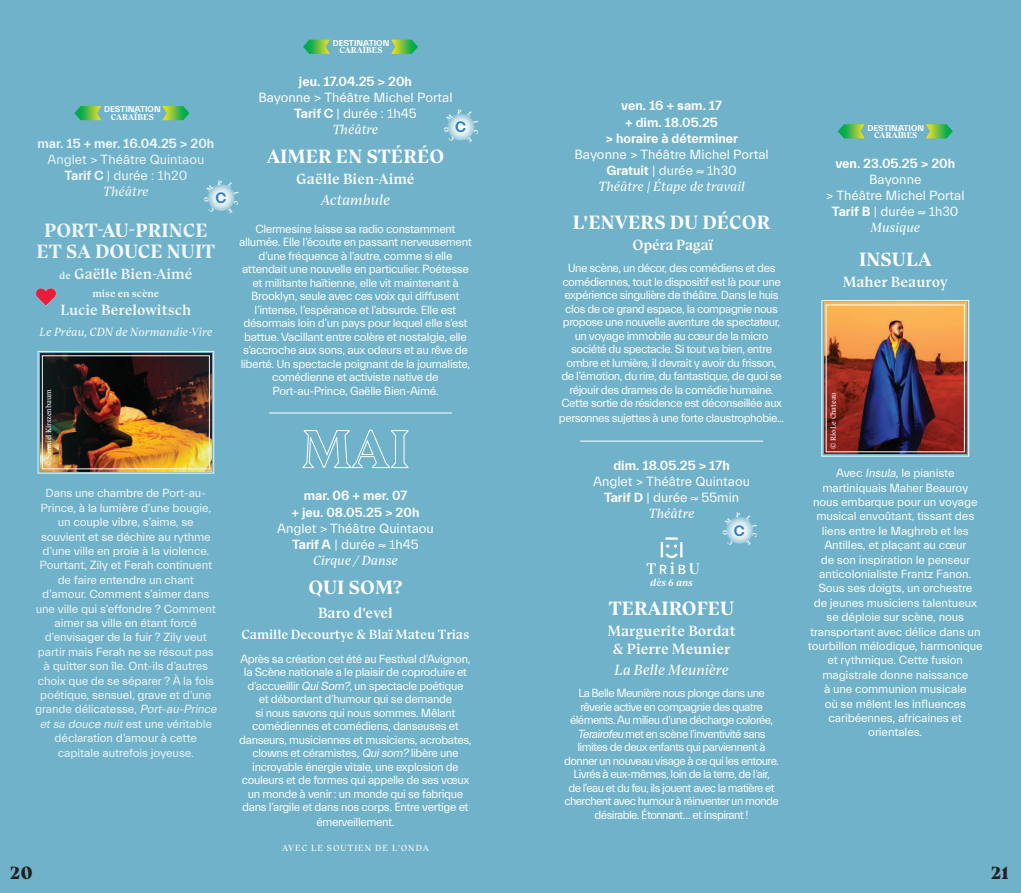
<style>
.page{position:relative;width:1021px;height:893px;background:#fff}
.page>*{position:absolute;margin:0;border:0;box-sizing:border-box;transform-origin:0 0}
.t1{font:700 19.5px/21px "TRY Bluu Suuperstar";color:#fff;text-align:center}
.t2{font:900 18px "TRY Bluu Suuperstar";color:#231f20}
.t3{font:700 15.3px "Everett";color:#277dc1}
.t4{font:500 15px/18px "TRY Bluu Suuperstar";color:#fff;text-align:center}
.t5{font:italic 15px "TRY Bluu Suuperstar";color:#fff}
.t6{font:500 15px "TRY Bluu Suuperstar";letter-spacing:-.02em;color:#fff}
.t7{font:13.5px/16.2px "Everett";color:#fff;text-align:center}
.t8{font:700 13.5px/16.2px "Everett";color:#fff;text-align:center}
.t9{font:italic 13.5px "TRY Bluu Suuperstar";color:#fff}
.t10{font:500 13.5px "TRY Bluu Suuperstar";letter-spacing:-.01em;color:#fff}
.t11{font:12px/13.6px "Everett";letter-spacing:-.03em;color:#fff;text-align:center}
.t12{font:12px/14.4px "Everett";letter-spacing:-.01em;color:#fff;text-align:center}
.t13{font:12px/13.5px "Everett";letter-spacing:-.05em;color:#fff;text-align:center}
.t14{font:italic 12px "TRY Bluu Suuperstar";color:#fff}
.t15{font:500 10.5px "TRY Bluu Suuperstar";color:#fff}
.t16{font:italic 500 10.5px "TRY Bluu Suuperstar";color:#fff}
.t17{font:9px "TRY Bluu Suuperstar";letter-spacing:.11em;color:#fff}
.t18{font:700 8.7px "Everett";color:#fff}
.t19{font:700 8.7px "TRY Bluu Suuperstar";color:#fff}
.t20{font:7.5px "TRY Bluu Suuperstar";letter-spacing:-.02em;color:#fff}
.s1{font-weight:700}
.s2{font-size:10.5px}
.s3{font-style:italic}
</style>
<div class="page">
<div style="left:0;top:0;width:1020px;height:893px;background:#6fb2c9"></div>
<hr style="left:580px;top:441px;width:183px;height:1px;background:#fff">
<svg style="left:646px;top:537px;width:53px;height:37px"></svg>
<img style="left:821px;top:300px;width:148px;height:157px">
<svg style="left:302px;top:429px;width:107px;height:39px"></svg>
<img style="left:37px;top:351px;width:177px;height:123px">
<div style="left:42px;top:355px;width:168px;height:114px;border:1px solid #fff"></div>
<svg style="left:162px;top:106px;width:27px;height:14px"></svg>
<svg style="left:74px;top:106px;width:27px;height:14px"></svg>
<svg style="left:926px;top:124px;width:26px;height:14px"></svg>
<svg style="left:838px;top:124px;width:26px;height:14px"></svg>
<hr style="left:269px;top:413px;width:183px;height:1px;background:#fff">
<svg style="left:447px;top:113px;width:27px;height:27px"></svg>
<svg style="left:391px;top:40px;width:27px;height:14px"></svg>
<svg style="left:303px;top:40px;width:27px;height:14px"></svg>
<svg style="left:725px;top:517px;width:28px;height:27px"></svg>
<img style="left:35px;top:288px;width:22px;height:18px">
<svg style="left:207px;top:184px;width:28px;height:27px"></svg>
<svg style="left:447px;top:127px;width:7px;height:11px"></svg>
<svg style="left:448px;top:113px;width:13px;height:8px"></svg>
<svg style="left:467px;top:115px;width:7px;height:8px"></svg>
<svg style="left:467px;top:129px;width:7px;height:10px"></svg>
<svg style="left:725px;top:530px;width:8px;height:12px"></svg>
<svg style="left:727px;top:517px;width:13px;height:7px"></svg>
<svg style="left:746px;top:519px;width:7px;height:8px"></svg>
<svg style="left:745px;top:533px;width:8px;height:9px"></svg>
<p class="t18" style="left:104px;top:105px;width:58px">DESTINATION</p>
<p class="t19" style="left:111px;top:112px;width:45px">CARAÏBES</p>
<p class="t8" style="left:37px;top:135px;width:178px">mar. 15 + mer. 16.04.25 &gt; 20h</p>
<p class="t7" style="left:47px;top:151px;width:158px">Anglet &gt; Théâtre Quintaou<br><span class="s1">Tarif C</span> | durée : 1h20</p>
<p class="t9" style="left:103px;top:183px;width:47px">Théâtre</p>
<h1 class="t1" style="left:36px;top:220px;width:180px">PORT-AU-PRINCE<br>ET SA DOUCE NUIT</h1>
<p class="t4" style="left:59px;top:264px;width:135px"><span class="s2">de</span> Gaëlle Bien-Aimé</p>
<p class="t15" style="left:92px;top:287px;width:68px">mise en scène</p>
<p class="t4" style="left:60px;top:300px;width:132px">Lucie Berelowitsch</p>
<p class="t14" style="left:39px;top:324px;width:174px">Le Préau, CDN de Normandie-Vire</p>
<p class="t3" style="left:215px;top:189px;width:12px">C</p>
<p class="t20" style="left:44px;top:466px;width:78px;rotate:-90deg">© Samuel Kirszenbaum</p>
<p class="t12" style="left:35px;top:486px;width:185px">Dans une chambre de Port-au-<br>Prince, à la lumière d’une bougie, un couple vibre, s’aime, se<br>souvient et se déchire au rythme d’une ville en proie à la violence.<br>Pourtant, Zily et Ferah continuent de faire entendre un chant d’amour. Comment s’aimer dans une ville qui s’effondre ? Comment aimer sa ville en étant forcé d’envisager de la fuir ? Zily veut partir mais Ferah ne se résout pas à quitter son île. Ont-ils d’autres choix que de se séparer ? À la fois poétique, sensuel, grave et d’une grande délicatesse, <span class="s3">Port-au-Prince etsa douce nuit</span>est une véritable déclaration d’amour à cette capitale autrefois joyeuse.</p>
<p class="t18" style="left:333px;top:38px;width:58px">DESTINATION</p>
<p class="t19" style="left:339px;top:45px;width:45px">CARAÏBES</p>
<p class="t8" style="left:299px;top:73px;width:114px">jeu. 17.04.25 &gt; 20h</p>
<p class="t7" style="left:258px;top:89px;width:196px">Bayonne &gt; Théâtre Michel Portal<br><span class="s1">Tarif C</span> | durée : 1h45</p>
<p class="t9" style="left:333px;top:122px;width:47px">Théâtre</p>
<h1 class="t1" style="left:267px;top:146px;width:179px">AIMER EN STÉRÉO</h1>
<p class="t4" style="left:296px;top:170px;width:120px">Gaëlle Bien-Aimé</p>
<p class="t5" style="left:321px;top:191px;width:71px">Actambule</p>
<p class="t11" style="left:239px;top:222px;width:234px">Clermesine laisse sa radio constamment allumée. Elle l’écoute en passant nerveusement d’une fréquence à l’autre, comme si elle attendait une nouvelle en particulier. Poétesse et militante haïtienne, elle vit maintenant à Brooklyn, seule avec ces voix qui diffusent l’intense, l’espérance et l’absurde. Elle est désormais loin d’un pays pour lequel elle s’est battue. Vacillant entre colère et nostalgie, elle s’accroche aux sons, aux odeurs et au rêve de liberté. Un spectacle poignant de la journaliste, comédienne et activiste native de Port-au-Prince, Gaëlle Bien-Aimé.</p>
<p class="t3" style="left:455px;top:119px;width:12px">C</p>
<p class="t8" style="left:291px;top:488px;width:129px">mar. 06 + mer. 07<br>+ jeu. 08.05.25 &gt; 20h</p>
<p class="t7" style="left:277px;top:520px;width:158px">Anglet &gt; Théâtre Quintaou<br><span class="s1">Tarif A</span> | durée ≈ 1h45</p>
<p class="t9" style="left:313px;top:552px;width:86px">Cirque / Danse</p>
<h1 class="t1" style="left:308px;top:577px;width:95px">QUI SOM?</h1>
<p class="t4" style="left:318px;top:604px;width:76px">Baro d'evel</p>
<p class="t10" style="left:241px;top:626px;width:229px">Camille Decourtye &amp; Blaï Mateu Trias</p>
<p class="t11" style="left:239px;top:652px;width:234px">Après sa création cet été au Festival d’Avignon, la Scène nationale a le plaisir de coproduire et d’accueillir <span class="s3">QuiSom?</span>, un spectacle poétique<br>et débordant d’humour qui se demande<br>si nous savons qui nous sommes. Mêlant comédiennes et comédiens, danseuses et danseurs, musiciennes et musiciens, acrobates, clowns et céramistes, <span class="s3">Quisom?</span> libère une incroyable énergie vitale, une explosion de couleurs et de formes qui appelle de ses vœux un monde à venir : un monde qui se fabrique dans l’argile et dans nos corps. Entre vertige et émerveillement.</p>
<p class="t17" style="left:282px;top:842px;width:148px">AVEC LE SOUTIEN DE L'ONDA</p>
<p class="t8" style="left:605px;top:98px;width:134px">ven. 16 + sam. 17<br>+ dim. 18.05.25<br>&gt; horaire à déterminer</p>
<p class="t7" style="left:574px;top:147px;width:196px">Bayonne &gt; Théâtre Michel Portal<br><span class="s1">Gratuit</span> | durée ≈ 1h30</p>
<p class="t9" style="left:598px;top:179px;width:148px">Théâtre | Étape de travail</p>
<h1 class="t1" style="left:573px;top:212px;width:199px">L'ENVERS DU DÉCOR</h1>
<p class="t6" style="left:632px;top:236px;width:82px">Opéra Pagaï</p>
<p class="t11" style="left:559px;top:262px;width:227px">Une scène, un décor, des comédiens et des comédiennes, tout le dispositif est là pour une expérience singulière de théâtre. Dans le huis clos de ce grand espace, la compagnie nous propose une nouvelle aventure de spectateur, un voyage immobile au cœur de la micro société du spectacle. Si tout va bien, entre ombre et lumière, il devrait y avoir du frisson, de l’émotion, du rire, du fantastique, de quoi se réjouir des drames de la comédie humaine.<br>Cette sortie de résidence est déconseillée aux personnes sujettes à une forte claustrophobie...</p>
<p class="t8" style="left:613px;top:457px;width:118px">dim. 18.05.25 &gt; 17h</p>
<p class="t7" style="left:593px;top:473px;width:158px">Anglet &gt; Théâtre Quintaou<br><span class="s1">Tarif D</span> | durée ≈ 55min</p>
<p class="t9" style="left:649px;top:506px;width:47px">Théâtre</p>
<p class="t3" style="left:734px;top:522px;width:12px">C</p>
<p class="t16" style="left:650px;top:576px;width:44px">dès 6 ans</p>
<h1 class="t1" style="left:608px;top:598px;width:127px">TERAIROFEU</h1>
<p class="t4" style="left:607px;top:622px;width:130px">Marguerite Bordat &amp; Pierre Meunier</p>
<p class="t5" style="left:614px;top:661px;width:116px">La Belle Meunière</p>
<p class="t13" style="left:564px;top:687px;width:216px">La Belle Meunière nous plonge dans une rêverie active en compagnie des quatre éléments. Au milieu d’une décharge colorée, <span class="s3">Terairofeu</span> met en scène l’inventivité sans limites de deux enfants qui parviennent à donner un nouveau visage à ce qui les entoure.<br>Livrés à eux-mêmes, loin de la terre, de l’air,<br>de l’eau et du feu, ils jouent avec la matière et cherchent avec humour à réinventer un monde désirable. Étonnant… et inspirant !</p>
<p class="t18" style="left:867px;top:123px;width:58px">DESTINATION</p>
<p class="t19" style="left:874px;top:130px;width:45px">CARAÏBES</p>
<p class="t8" style="left:835px;top:155px;width:121px">ven. 23.05.25 &gt; 20h</p>
<p class="t7" style="left:826px;top:171px;width:140px">Bayonne<br>&gt; Théâtre Michel Portal<br><span class="s1">Tarif B</span> | durée ≈ 1h30</p>
<p class="t9" style="left:870px;top:220px;width:51px">Musique</p>
<h1 class="t1" style="left:859px;top:249px;width:74px">INSULA</h1>
<p class="t4" style="left:842px;top:273px;width:107px">Maher Beauroy</p>
<p class="t20" style="left:828px;top:449px;width:58px;rotate:-90deg">© Rio Le Chateau</p>
<p class="t12" style="left:808px;top:466px;width:176px">Avec <span class="s3">Insula</span>, le pianiste martiniquais Maher Beauroy<br>nous embarque pour un voyage musical envoûtant, tissant des liens entre le Maghreb et les<br>Antilles, et plaçant au cœur<br>de son inspiration le penseur anticolonialiste Frantz Fanon.<br>Sous ses doigts, un orchestre<br>de jeunes musiciens talentueux se déploie sur scène, nous transportant avec délice dans un tourbillon mélodique, harmonique et rythmique. Cette fusion magistrale donne naissance<br>à une communion musicale<br>où se mêlent les influences caribéennes, africaines et orientales.</p>
<h2 class="t2" style="left:10px;top:862px;width:25px">20</h2>
<h2 class="t2" style="left:990px;top:862px;width:19px">21</h2>
</div>
